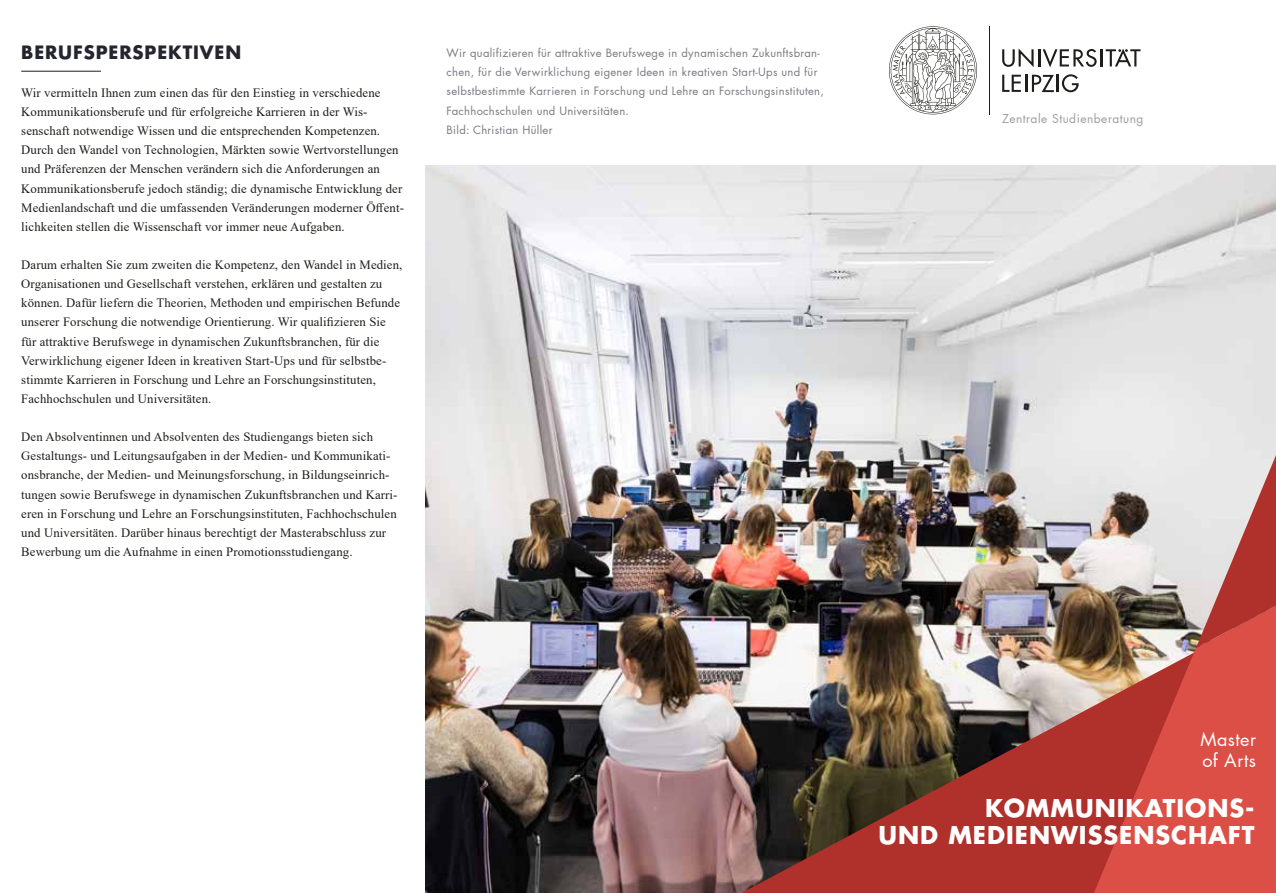
<style>
.page{position:relative;width:1276px;height:893px;background:#fff}
.page>*{position:absolute;margin:0;border:0;box-sizing:border-box;transform-origin:0 0}
.t1{font:700 24px/27px "Futura LT Pro";letter-spacing:.04em;color:#fff;text-align:right}
.t2{font:700 18px "Futura LT Pro";letter-spacing:.05em;color:#24252f}
.t3{font:18px/21px "Futura LT Pro";letter-spacing:.025em;color:#fff}
.t4{font:12.75px/19.2px "Times New Roman";letter-spacing:.01em;color:#1d1d1b}
.t5{font:12px "Futura LT Pro";letter-spacing:.04em;color:#9d9d9d}
.t6{font:11.25px/19.2px "Futura LT Pro";letter-spacing:.025em;color:#7d7a83}
</style>
<div class="page">
<img style="left:425px;top:166px;width:851px;height:727px">
<img style="left:741px;top:609px;width:353px;height:284px">
<svg style="left:1094px;top:606px;width:182px;height:287px;background:#c85148"></svg>
<svg style="left:1196px;top:455px;width:80px;height:193px;background:#cf8d8b"></svg>
<svg style="left:1002px;top:48px;width:138px;height:19px"></svg>
<svg style="left:1062px;top:74px;width:16px;height:18px"></svg>
<hr style="left:1056px;top:75px;width:3px;height:17px;background:#1d1d1b">
<svg style="left:1002px;top:75px;width:52px;height:17px"></svg>
<hr style="left:989px;top:26px;width:1px;height:88px;background:#1d1d1b">
<svg style="left:889px;top:26px;width:88px;height:88px"></svg>
<hr style="left:21px;top:71px;width:80px;height:1px;background:#1d1d1b">
<h2 class="t2" style="left:21px;top:38px;width:221px">BERUFSPERSPEKTIVEN</h2>
<p class="t4" style="left:21px;top:83px;width:384px">Wir vermitteln Ihnen zum einen das für den Einstieg in verschiedene Kommunikationsberufe und für erfolgreiche Karrieren in der Wis&shy;senschaft notwendige Wissen und die entsprechenden Kompetenzen.<br>Durch den Wandel von Technologien, Märkten sowie Wertvorstellungen und Präferenzen der Menschen verändern sich die Anforderungen an Kommunikationsberufe jedoch ständig; die dynamische Entwicklung der Medienlandschaft und die umfassenden Veränderungen moderner Öffent&shy;lichkeiten stellen die Wissenschaft vor immer neue Aufgaben.</p>
<p class="t4" style="left:21px;top:255px;width:383px">Darum erhalten Sie zum zweiten die Kompetenz, den Wandel in Medien, Organisationen und Gesellschaft verstehen, erklären und gestalten zu können. Dafür liefern die Theorien, Methoden und empirischen Befunde unserer Forschung die notwendige Orientierung. Wir qualifizieren Sie für attraktive Berufswege in dynamischen Zukunftsbranchen, für die Verwirklichung eigener Ideen in kreativen Start-Ups und für selbstbe&shy;stimmte Karrieren in Forschung und Lehre an Forschungsinstituten, Fachhochschulen und Universitäten.</p>
<p class="t4" style="left:21px;top:427px;width:378px">Den Absolventinnen und Absolventen des Studiengangs bieten sich Gestaltungs- und Leitungsaufgaben in der Medien- und Kommunikati&shy;onsbranche, der Medien- und Meinungsforschung, in Bildungseinrich&shy;tungen sowie Berufswege in dynamischen Zukunftsbranchen und Karri&shy;eren in Forschung und Lehre an Forschungsinstituten, Fachhochschulen und Universitäten. Darüber hinaus berechtigt der Masterabschluss zur Bewerbung um die Aufnahme in einen Promotionsstudiengang.</p>
<p class="t6" style="left:446px;top:43px;width:379px">Wir qualifizieren für attraktive Berufswege in dynamischen Zukunftsbran&shy;chen, für die Verwirklichung eigener Ideen in kreativen Start-Ups und für selbstbestimmte Karrieren in Forschung und Lehre an Forschungsinstituten, Fachhochschulen und Universitäten.<br>Bild: Christian Hüller</p>
<p class="t5" style="left:1002px;top:111px;width:143px">Zentrale Studienberatung</p>
<h2 class="t3" style="left:1200px;top:728px;width:57px">Master of Arts</h2>
<h1 class="t1" style="left:878px;top:794px;width:378px">KOMMUNIKATIONS-<br>UND MEDIENWISSENSCHAFT</h1>
</div>
